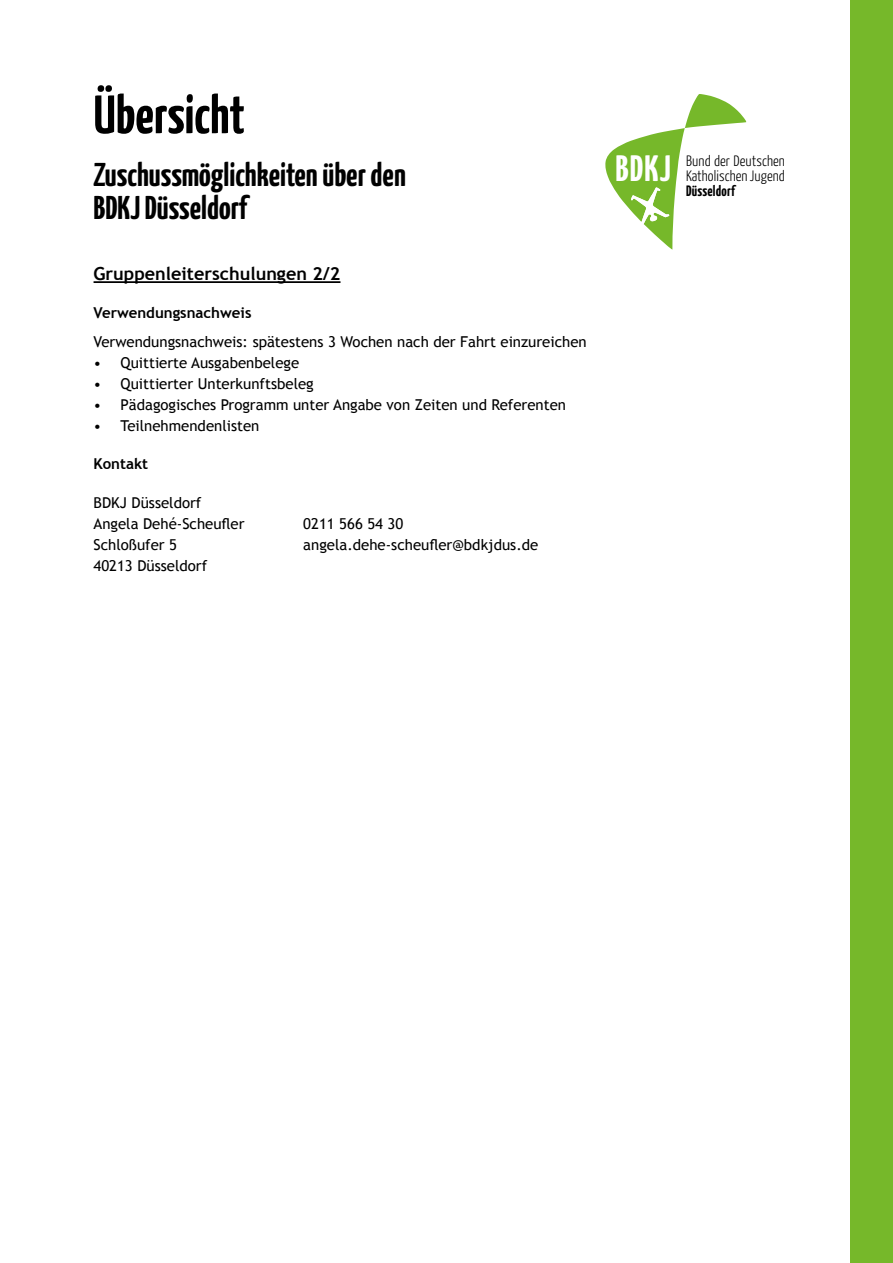
<style>
.page{position:relative;width:893px;height:1263px;background:#fff}
.page>*{position:absolute;margin:0;border:0;box-sizing:border-box;transform-origin:0 0}
.t1{font:700 54px "Yanone Kaffeesatz";color:#000}
.t2{font:700 36.75px "Yanone Kaffeesatz";color:#fff}
.t3{font:700 33px/33px "Yanone Kaffeesatz";color:#000}
.t4{font:700 18px "Trebuchet MS";color:#000}
.t5{font:15px/21px "Trebuchet MS";color:#000}
.t6{font:300 15px/14.7px "Yanone Kaffeesatz";letter-spacing:.005em;color:#000}
.t7{font:700 15px "Trebuchet MS";color:#000}
.t8{font:700 15px "Yanone Kaffeesatz";letter-spacing:.015em;color:#000}
</style>
<div class="page">
<svg style="left:605px;top:94px;width:142px;height:156px"></svg>
<div style="left:850px;top:0;width:43px;height:1263px;background:#76b82a"></div>
<hr style="left:94px;top:281px;width:246px;height:2px;background:#000">
<h1 class="t1" style="left:94px;top:82px;width:153px">Übersicht</h1>
<h3 class="t3" style="left:94px;top:158px;width:314px">Zuschussmöglichkeiten über den<br>BDKJ Düsseldorf</h3>
<p class="t4" style="left:94px;top:262px;width:248px">Gruppenleiterschulungen 2/2</p>
<p class="t7" style="left:94px;top:303px;width:159px">Verwendungsnachweis</p>
<p class="t5" style="left:94px;top:332px;width:495px">Verwendungsnachweis: spätestens 3 Wochen nach der Fahrt einzureichen</p>
<p class="t5" style="left:94px;top:353px;width:207px">• Quittierte Ausgabenbelege</p>
<p class="t5" style="left:94px;top:374px;width:222px">• Quittierter Unterkunftsbeleg</p>
<p class="t5" style="left:94px;top:395px;width:474px">• Pädagogisches Programm unter Angabe von Zeiten und Referenten</p>
<p class="t5" style="left:94px;top:416px;width:167px">• Teilnehmendenlisten</p>
<p class="t7" style="left:94px;top:455px;width:56px">Kontakt</p>
<p class="t5" style="left:94px;top:492px;width:153px">BDKJ Düsseldorf<br>Angela Dehé-Scheufler<br>Schloßufer 5<br>40213 Düsseldorf</p>
<p class="t5" style="left:303px;top:513px;width:237px">0211 566 54 30 angela.dehe-scheufler@bdkjdus.de</p>
<h2 class="t2" style="left:615px;top:146px;width:57px">BDKJ</h2>
<p class="t6" style="left:686px;top:153px;width:100px">Bund der Deutschen<br>Katholischen Jugend</p>
<p class="t8" style="left:686px;top:181px;width:50px">Düsseldorf</p>
</div>
